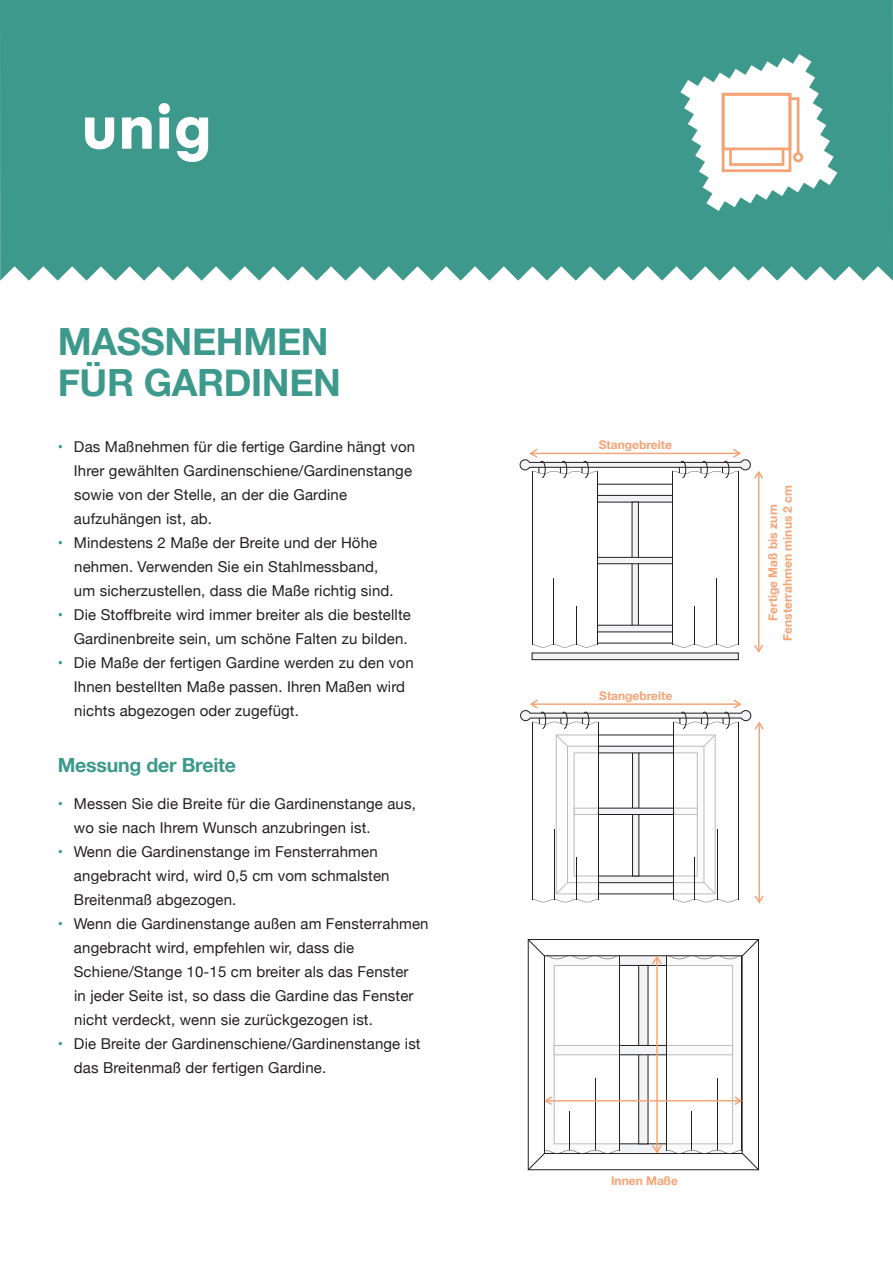
<style>
.page{position:relative;width:893px;height:1263px;background:#fff}
.page>*{position:absolute;margin:0;border:0;box-sizing:border-box;transform-origin:0 0}
.t1{font:700 37.5px/40.5px "Helvetica Neue";letter-spacing:-.01em;color:#3d998c}
.t2{font:700 19.5px "Helvetica Neue";letter-spacing:-.01em;color:#3d998c}
.t3{font:15px/24px "Helvetica Neue";letter-spacing:.01em;color:#231f20}
.t4{font:700 15px "Helvetica Neue";color:#3d998c}
.t5{font:700 12px/14.4px "Helvetica Neue";color:#f5a375;text-align:center}
</style>
<div class="page">
<div style="left:0;top:0;width:893px;height:281px;background:#3d998c"></div>
<svg style="left:85px;top:103px;width:123px;height:59px"></svg>
<svg style="left:680px;top:54px;width:157px;height:157px"></svg>
<svg style="left:520px;top:448px;width:243px;height:206px"></svg>
<div style="left:532px;top:653px;width:206px;height:7px;background:#f2f3f4"></div>
<div style="left:532px;top:653px;width:206px;height:7px;border:1px solid #231f20"></div>
<svg style="left:520px;top:699px;width:244px;height:205px"></svg>
<svg style="left:528px;top:939px;width:231px;height:231px"></svg>
<p class="t1" style="left:58px;top:323px;width:285px">MASSNEHMEN<br>FÜR GARDINEN</p>
<p class="t4" style="left:58px;top:435px;width:7px">•</p>
<p class="t4" style="left:58px;top:531px;width:7px">•</p>
<p class="t4" style="left:58px;top:603px;width:7px">•</p>
<p class="t4" style="left:58px;top:651px;width:7px">•</p>
<p class="t3" style="left:74px;top:435px;width:343px">Das Maßnehmen für die fertige Gardine hängt von Ihrer gewählten Gardinenschiene/Gardinenstange sowie von der Stelle, an der die Gardine aufzuhängen ist, ab.</p>
<p class="t3" style="left:74px;top:531px;width:321px">Mindestens 2 Maße der Breite und der Höhe nehmen. Verwenden Sie ein Stahlmessband, um sicherzustellen, dass die Maße richtig sind.</p>
<p class="t3" style="left:74px;top:603px;width:339px">Die Stoffbreite wird immer breiter als die bestellte<br>Gardinenbreite sein, um schöne Falten zu bilden.</p>
<p class="t3" style="left:74px;top:651px;width:341px">Die Maße der fertigen Gardine werden zu den von<br>Ihnen bestellten Maße passen. Ihren Maßen wird nichts abgezogen oder zugefügt.</p>
<p class="t2" style="left:58px;top:750px;width:180px">Messung der Breite</p>
<p class="t4" style="left:58px;top:792px;width:7px">•</p>
<p class="t4" style="left:58px;top:840px;width:7px">•</p>
<p class="t4" style="left:58px;top:912px;width:7px">•</p>
<p class="t4" style="left:58px;top:1032px;width:7px">•</p>
<p class="t3" style="left:74px;top:792px;width:344px">Messen Sie die Breite für die Gardinenstange aus, wo sie nach Ihrem Wunsch anzubringen ist.</p>
<p class="t3" style="left:74px;top:840px;width:317px">Wenn die Gardinenstange im Fensterrahmen angebracht wird, wird 0,5 cm vom schmalsten<br>Breitenmaß abgezogen.</p>
<p class="t3" style="left:74px;top:912px;width:356px">Wenn die Gardinenstange außen am Fensterrahmen angebracht wird, empfehlen wir, dass die Schiene/Stange 10-15 cm breiter als das Fenster<br>in jeder Seite ist, so dass die Gardine das Fenster nicht verdeckt, wenn sie zurückgezogen ist.</p>
<p class="t3" style="left:74px;top:1032px;width:348px">Die Breite der Gardinenschiene/Gardinenstange ist das Breitenmaß der fertigen Gardine.</p>
<p class="t5" style="left:599px;top:437px;width:75px">Stangebreite</p>
<p class="t5" style="left:599px;top:689px;width:75px">Stangebreite</p>
<p class="t5" style="left:766px;top:641px;width:158px;rotate:-90deg">Fertige Maß bis zum<br>Fensterrahmen minus 2 cm</p>
<p class="t5" style="left:611px;top:1174px;width:69px">Innen Maße</p>
</div>
